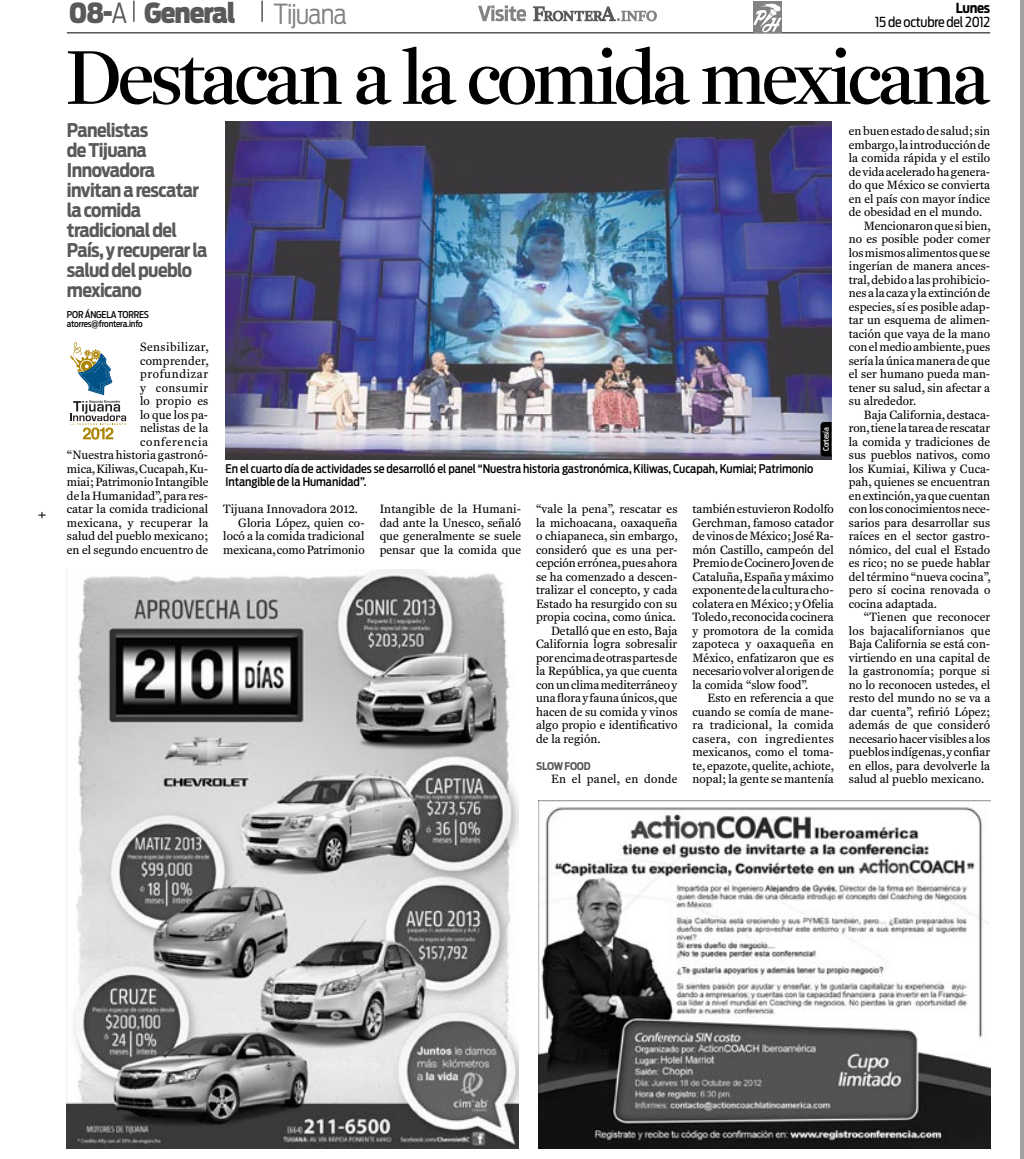
<style>
.page{position:relative;width:1024px;height:1159px;background:#fff}
.page>*{position:absolute;margin:0;border:0;box-sizing:border-box;transform-origin:0 0}
.t1{font:77.5px "Fenway Display";letter-spacing:-.025em;color:#000}
.t2{font:900 27.5px "Antenna Cond";letter-spacing:-.04em;color:#58595b}
.t3{font:300 27.5px "Antenna Cond";letter-spacing:-.04em;color:#808284}
.t4{font:700 18.75px/20px "Antenna Cond";letter-spacing:-.03em;color:#58595b}
.t5{font:13.75px "Antenna Cond";letter-spacing:-.02em;color:#000}
.t6{font:700 13.75px "Antenna Cond";letter-spacing:-.02em;color:#000}
.t7{font:12.25px/13.5px "Fenway";letter-spacing:.005em;color:#000;text-align:justify}
.t8{font:500 11.88px/13.5px "Antenna Cond";letter-spacing:-.005em;color:#000}
.t9{font:700 10.62px "Antenna Cond";letter-spacing:-.02em;color:#58595b}
.t10{font:500 9.38px "Antenna Cond";letter-spacing:-.02em;color:#000}
.t11{font:500 8.75px "Antenna Cond";letter-spacing:-.03em;color:#000}
.t12{font:500 7.5px "Antenna Cond";color:#fff}
.s1{font-weight:300}
</style>
<div class="page">
<svg style="left:38px;top:512px;width:8px;height:6px"></svg>
<hr style="left:1021px;top:0;width:3px;height:1158px;background:#9fa3a6">
<hr style="left:67px;top:33px;width:923px;height:1px;background:#000">
<div style="left:753px;top:1px;width:28px;height:31px;background:#808284"></div>
<svg style="left:753px;top:3px;width:28px;height:29px"></svg>
<svg style="left:533px;top:6px;width:124px;height:15px"></svg>
<svg style="left:478px;top:5px;width:48px;height:16px"></svg>
<svg style="left:134px;top:1px;width:1px;height:21px"></svg>
<svg style="left:262px;top:1px;width:1px;height:21px"></svg>
<img style="left:67px;top:569px;width:452px;height:579px">
<img style="left:538px;top:800px;width:452px;height:348px">
<img style="left:225px;top:122px;width:606px;height:337px">
<svg style="left:820px;top:422px;width:11px;height:34px"></svg>
<svg style="left:70px;top:342px;width:56px;height:97px"></svg>
<h2 class="t2" style="left:69px;top:-4px;width:168px">08-<span class="s1">A</span> General</h2>
<h2 class="t3" style="left:273px;top:-2px;width:75px">Tijuana</h2>
<p class="t6" style="left:955px;top:0;width:36px">Lunes</p>
<p class="t5" style="left:875px;top:14px;width:117px">15 de octubre del 2012</p>
<h1 class="t1" style="left:66px;top:32px;width:925px">Destacan a la comida mexicana</h1>
<h3 class="t4" style="left:67px;top:120px;width:142px">Panelistas<br>de Tijuana<br>Innovadora invitan a rescatar la comida tradicional del<br>País, y recuperar la salud del pueblo mexicano</h3>
<p class="t10" style="left:67px;top:309px;width:84px">Por Ángela Torres</p>
<p class="t11" style="left:67px;top:318px;width:77px">atorres@frontera.info</p>
<p class="t7" style="left:67px;top:340px;width:143px;text-align:right">Sensibilizar,<br>comprender,<br>profundizar<br>y consumir<br>lo propio es<br>lo que los pa-<br>nelistas de la<br>conferencia<br>“Nuestra historia gastronó&shy;mica, Kiliwas, Cucapah, Ku&shy;miai; Patrimonio Intangible de la Humanidad”, para res&shy;catar la comida tradicional mexicana, y recuperar la salud del pueblo mexicano; en el segundo encuentro de</p>
<p class="t8" style="left:225px;top:461px;width:589px">En el cuarto día de actividades se desarrolló el panel “Nuestra historia gastronómica, Kiliwas, Cucapah, Kumiai; Patrimonio<br>Intangible de la Humanidad”.</p>
<p class="t12" style="left:822px;top:451px;width:25px;rotate:-90deg">Cortesía</p>
<p class="t7" style="left:223px;top:502px;width:136px">Tijuana Innovadora 2012.</p>
<p class="t7" style="left:238px;top:516px;width:128px">Gloria López, quien co-</p>
<p class="t7" style="left:223px;top:529px;width:143px">locó a la comida tradicional</p>
<p class="t7" style="left:223px;top:543px;width:143px">mexicana, como Patrimonio</p>
<p class="t7" style="left:380px;top:502px;width:143px">Intangible de la Humani&shy;dad ante la Unesco, señaló que generalmente se suele pensar que la comida que</p>
<p class="t7" style="left:536px;top:502px;width:143px">“vale la pena”, rescatar es</p>
<p class="t7" style="left:536px;top:516px;width:143px">la michoacana, oaxaqueña</p>
<p class="t7" style="left:536px;top:529px;width:143px">o chiapaneca, sin embargo,</p>
<p class="t7" style="left:536px;top:543px;width:143px">consideró que es una per-</p>
<p class="t7" style="left:536px;top:556px;width:143px">cepción errónea, pues ahora</p>
<p class="t7" style="left:536px;top:570px;width:143px">se ha comenzado a descen-</p>
<p class="t7" style="left:536px;top:583px;width:143px">tralizar el concepto, y cada</p>
<p class="t7" style="left:536px;top:597px;width:143px">Estado ha resurgido con su</p>
<p class="t7" style="left:536px;top:610px;width:141px">propia cocina, como única.</p>
<p class="t7" style="left:551px;top:624px;width:128px">Detalló que en esto, Baja</p>
<p class="t7" style="left:536px;top:637px;width:143px">California logra sobresalir</p>
<p class="t7" style="left:536px;top:651px;width:143px">por encima de otras partes de</p>
<p class="t7" style="left:536px;top:664px;width:143px">la República, ya que cuenta</p>
<p class="t7" style="left:536px;top:678px;width:143px">con un clima mediterráneo y</p>
<p class="t7" style="left:536px;top:691px;width:143px">una flora y fauna únicos, que</p>
<p class="t7" style="left:536px;top:705px;width:143px">hacen de su comida y vinos</p>
<p class="t7" style="left:536px;top:718px;width:143px">algo propio e identificativo</p>
<p class="t7" style="left:536px;top:732px;width:66px">de la región.</p>
<p class="t9" style="left:536px;top:759px;width:56px">Slow food</p>
<p class="t7" style="left:551px;top:772px;width:128px">En el panel, en donde</p>
<p class="t7" style="left:692px;top:502px;width:143px">también estuvieron Rodolfo Gerchman, famoso catador de vinos de México; José Ra&shy;món Castillo, campeón del Premio de Cocinero Joven de Cataluña, España y máximo exponente de la cultura cho&shy;colatera en México; y Ofelia Toledo, reconocida cocinera y promotora de la comida zapoteca y oaxaqueña en México, enfatizaron que es necesario volver al origen de la comida “slow food”.</p>
<p class="t7" style="left:692px;top:691px;width:143px;text-indent:15px">Esto en referencia a que cuando se comía de mane&shy;ra tradicional, la comida casera, con ingredientes mexicanos, como el toma&shy;te, epazote, quelite, achiote, nopal; la gente se mantenía</p>
<p class="t7" style="left:849px;top:124px;width:143px">en buen estado de salud; sin</p>
<p class="t7" style="left:849px;top:138px;width:143px">embargo, la introducción de</p>
<p class="t7" style="left:849px;top:151px;width:143px">la comida rápida y el estilo</p>
<p class="t7" style="left:849px;top:165px;width:143px">de vida acelerado ha genera-</p>
<p class="t7" style="left:849px;top:178px;width:143px">do que México se convierta</p>
<p class="t7" style="left:849px;top:192px;width:143px">en el país con mayor índice</p>
<p class="t7" style="left:849px;top:205px;width:135px">de obesidad en el mundo.</p>
<p class="t7" style="left:864px;top:219px;width:128px">Mencionaron que si bien,</p>
<p class="t7" style="left:849px;top:232px;width:143px">no es posible poder comer</p>
<p class="t7" style="left:849px;top:246px;width:143px">los mismos alimentos que se</p>
<p class="t7" style="left:849px;top:259px;width:143px">ingerían de manera ances-</p>
<p class="t7" style="left:849px;top:273px;width:143px">tral, debido a las prohibicio-</p>
<p class="t7" style="left:849px;top:286px;width:143px">nes a la caza y la extinción de</p>
<p class="t7" style="left:849px;top:300px;width:143px">especies, sí es posible adap-</p>
<p class="t7" style="left:849px;top:313px;width:143px">tar un esquema de alimen-</p>
<p class="t7" style="left:849px;top:327px;width:143px">tación que vaya de la mano</p>
<p class="t7" style="left:849px;top:340px;width:143px">con el medio ambiente, pues</p>
<p class="t7" style="left:849px;top:354px;width:143px">sería la única manera de que</p>
<p class="t7" style="left:849px;top:367px;width:143px">el ser humano pueda man-</p>
<p class="t7" style="left:849px;top:381px;width:143px">tener su salud, sin afectar a</p>
<p class="t7" style="left:849px;top:394px;width:69px">su alrededor.</p>
<p class="t7" style="left:864px;top:408px;width:128px">Baja California, destaca-</p>
<p class="t7" style="left:849px;top:421px;width:143px">ron, tiene la tarea de rescatar</p>
<p class="t7" style="left:849px;top:435px;width:143px">la comida y tradiciones de</p>
<p class="t7" style="left:849px;top:448px;width:143px">sus pueblos nativos, como</p>
<p class="t7" style="left:849px;top:462px;width:143px">los Kumiai, Kiliwa y Cuca-</p>
<p class="t7" style="left:849px;top:475px;width:143px">pah, quienes se encuentran</p>
<p class="t7" style="left:849px;top:489px;width:143px">en extinción, ya que cuentan</p>
<p class="t7" style="left:849px;top:502px;width:143px">con los conocimientos nece-</p>
<p class="t7" style="left:849px;top:516px;width:143px">sarios para desarrollar sus</p>
<p class="t7" style="left:849px;top:529px;width:143px">raíces en el sector gastro-</p>
<p class="t7" style="left:849px;top:543px;width:143px">nómico, del cual el Estado</p>
<p class="t7" style="left:849px;top:556px;width:143px">es rico; no se puede hablar</p>
<p class="t7" style="left:849px;top:570px;width:143px">del término “nueva cocina”,</p>
<p class="t7" style="left:849px;top:583px;width:143px">pero sí cocina renovada o</p>
<p class="t7" style="left:849px;top:597px;width:90px">cocina adaptada.</p>
<p class="t7" style="left:864px;top:610px;width:128px">“Tienen que reconocer</p>
<p class="t7" style="left:849px;top:624px;width:143px">los bajacalifornianos que</p>
<p class="t7" style="left:849px;top:637px;width:143px">Baja California se está con-</p>
<p class="t7" style="left:849px;top:651px;width:143px">virtiendo en una capital de</p>
<p class="t7" style="left:849px;top:664px;width:143px">la gastronomía; porque si</p>
<p class="t7" style="left:849px;top:678px;width:143px">no lo reconocen ustedes, el</p>
<p class="t7" style="left:849px;top:691px;width:143px">resto del mundo no se va a</p>
<p class="t7" style="left:849px;top:705px;width:143px">dar cuenta”, refirió López;</p>
<p class="t7" style="left:849px;top:718px;width:143px">además de que consideró</p>
<p class="t7" style="left:849px;top:732px;width:143px">necesario hacer visibles a los</p>
<p class="t7" style="left:849px;top:745px;width:143px">pueblos indígenas, y confiar</p>
<p class="t7" style="left:849px;top:759px;width:143px">en ellos, para devolverle la</p>
<p class="t7" style="left:849px;top:772px;width:137px">salud al pueblo mexicano.</p>
</div>
